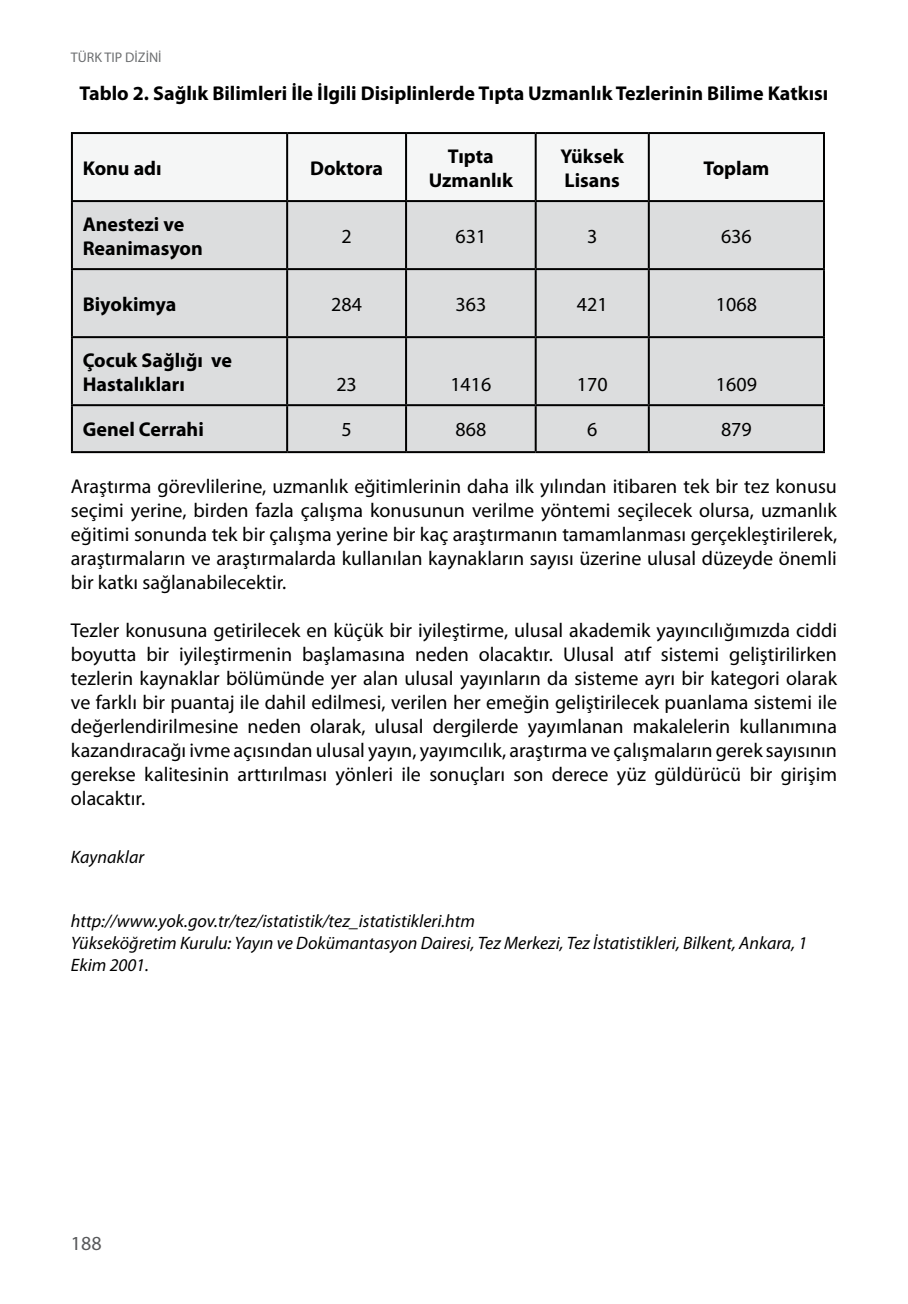
<style>
.page{position:relative;width:908px;height:1304px;background:#fff}
.page>*{position:absolute;margin:0;border:0;box-sizing:border-box;transform-origin:0 0}
.t1{font:20px/24px "Myriad Pro";color:#000;text-align:justify}
.t2{font:700 20px/24px "Myriad Pro";color:#000}
.t3{font:20px "Myriad Pro";color:#58595b}
.t4{font:italic 18px/22px "Myriad Pro";color:#000}
.t5{font:14px "Myriad Pro";color:#6d6f71}
</style>
<div class="page">
<div style="left:73px;top:134px;width:749px;height:66px;background:#f5f6f6"></div>
<div style="left:73px;top:202px;width:749px;height:249px;background:#dcddde"></div>
<hr style="left:286px;top:134px;width:2px;height:66px;background:#000">
<hr style="left:405px;top:134px;width:2px;height:66px;background:#000">
<hr style="left:534px;top:134px;width:2px;height:66px;background:#000">
<hr style="left:647px;top:134px;width:2px;height:66px;background:#000">
<hr style="left:71px;top:200px;width:216px;height:2px;background:#000">
<hr style="left:287px;top:200px;width:119px;height:2px;background:#000">
<hr style="left:286px;top:202px;width:2px;height:66px;background:#000">
<hr style="left:406px;top:200px;width:129px;height:2px;background:#000">
<hr style="left:405px;top:202px;width:2px;height:66px;background:#000">
<hr style="left:535px;top:200px;width:113px;height:2px;background:#000">
<hr style="left:534px;top:202px;width:2px;height:66px;background:#000">
<hr style="left:648px;top:200px;width:176px;height:2px;background:#000">
<hr style="left:647px;top:202px;width:2px;height:66px;background:#000">
<hr style="left:71px;top:268px;width:216px;height:2px;background:#000">
<hr style="left:287px;top:268px;width:119px;height:2px;background:#000">
<hr style="left:286px;top:270px;width:2px;height:66px;background:#000">
<hr style="left:406px;top:268px;width:129px;height:2px;background:#000">
<hr style="left:405px;top:270px;width:2px;height:66px;background:#000">
<hr style="left:535px;top:268px;width:113px;height:2px;background:#000">
<hr style="left:534px;top:270px;width:2px;height:66px;background:#000">
<hr style="left:648px;top:268px;width:176px;height:2px;background:#000">
<hr style="left:647px;top:270px;width:2px;height:66px;background:#000">
<hr style="left:71px;top:336px;width:216px;height:2px;background:#000">
<hr style="left:287px;top:336px;width:119px;height:2px;background:#000">
<hr style="left:286px;top:338px;width:2px;height:66px;background:#000">
<hr style="left:406px;top:336px;width:129px;height:2px;background:#000">
<hr style="left:405px;top:338px;width:2px;height:66px;background:#000">
<hr style="left:535px;top:336px;width:113px;height:2px;background:#000">
<hr style="left:534px;top:338px;width:2px;height:66px;background:#000">
<hr style="left:648px;top:336px;width:176px;height:2px;background:#000">
<hr style="left:647px;top:338px;width:2px;height:66px;background:#000">
<hr style="left:71px;top:404px;width:216px;height:2px;background:#000">
<hr style="left:287px;top:404px;width:119px;height:2px;background:#000">
<hr style="left:286px;top:406px;width:2px;height:45px;background:#000">
<hr style="left:406px;top:404px;width:129px;height:2px;background:#000">
<hr style="left:405px;top:406px;width:2px;height:45px;background:#000">
<hr style="left:535px;top:404px;width:113px;height:2px;background:#000">
<hr style="left:534px;top:406px;width:2px;height:45px;background:#000">
<hr style="left:648px;top:404px;width:176px;height:2px;background:#000">
<hr style="left:647px;top:406px;width:2px;height:45px;background:#000">
<hr style="left:71px;top:132px;width:216px;height:2px;background:#000">
<hr style="left:287px;top:132px;width:119px;height:2px;background:#000">
<hr style="left:406px;top:132px;width:129px;height:2px;background:#000">
<hr style="left:535px;top:132px;width:113px;height:2px;background:#000">
<hr style="left:648px;top:132px;width:176px;height:2px;background:#000">
<hr style="left:71px;top:451px;width:216px;height:2px;background:#000">
<hr style="left:287px;top:451px;width:119px;height:2px;background:#000">
<hr style="left:406px;top:451px;width:129px;height:2px;background:#000">
<hr style="left:535px;top:451px;width:113px;height:2px;background:#000">
<hr style="left:648px;top:451px;width:176px;height:2px;background:#000">
<hr style="left:71px;top:134px;width:2px;height:66px;background:#000">
<hr style="left:71px;top:202px;width:2px;height:66px;background:#000">
<hr style="left:71px;top:270px;width:2px;height:66px;background:#000">
<hr style="left:71px;top:338px;width:2px;height:66px;background:#000">
<hr style="left:71px;top:406px;width:2px;height:45px;background:#000">
<hr style="left:822px;top:134px;width:2px;height:66px;background:#000">
<hr style="left:822px;top:202px;width:2px;height:66px;background:#000">
<hr style="left:822px;top:270px;width:2px;height:66px;background:#000">
<hr style="left:822px;top:338px;width:2px;height:66px;background:#000">
<hr style="left:822px;top:406px;width:2px;height:45px;background:#000">
<p class="t5" style="left:71px;top:48px;width:92px">TÜRK TIP DİZİNİ</p>
<p class="t2" style="left:79px;top:81px;width:750px">Tablo 2. Sağlık Bilimleri İle İlgili Disiplinlerde Tıpta Uzmanlık Tezlerinin Bilime Katkısı</p>
<p class="t2" style="left:83px;top:155px;width:80px">Konu adı</p>
<p class="t2" style="left:310px;top:155px;width:75px">Doktora</p>
<p class="t2" style="left:428px;top:143px;width:86px;text-align:center">Tıpta<br>Uzmanlık</p>
<p class="t2" style="left:560px;top:143px;width:65px">Yüksek<br>Lisans</p>
<p class="t2" style="left:703px;top:155px;width:68px">Toplam</p>
<p class="t2" style="left:83px;top:211px;width:122px">Anestezi ve<br>Reanimasyon</p>
<p class="t1" style="left:341px;top:224px;width:12px">2</p>
<p class="t1" style="left:455px;top:224px;width:32px">631</p>
<p class="t1" style="left:587px;top:224px;width:12px">3</p>
<p class="t1" style="left:720px;top:224px;width:32px">636</p>
<p class="t2" style="left:83px;top:291px;width:95px">Biyokimya</p>
<p class="t1" style="left:331px;top:292px;width:32px">284</p>
<p class="t1" style="left:455px;top:292px;width:32px">363</p>
<p class="t1" style="left:576px;top:292px;width:32px">421</p>
<p class="t1" style="left:715px;top:292px;width:43px">1068</p>
<p class="t2" style="left:83px;top:347px;width:151px">Çocuk Sağlığı ve<br>Hastalıkları</p>
<p class="t1" style="left:336px;top:372px;width:22px">23</p>
<p class="t1" style="left:450px;top:372px;width:43px">1416</p>
<p class="t1" style="left:576px;top:372px;width:32px">170</p>
<p class="t1" style="left:715px;top:372px;width:43px">1609</p>
<p class="t2" style="left:83px;top:417px;width:122px">Genel Cerrahi</p>
<p class="t1" style="left:341px;top:417px;width:12px">5</p>
<p class="t1" style="left:455px;top:417px;width:32px">868</p>
<p class="t1" style="left:587px;top:417px;width:12px">6</p>
<p class="t1" style="left:720px;top:417px;width:32px">879</p>
<p class="t1" style="left:71px;top:474px;width:767px">Araştırma görevlilerine, uzmanlık eğitimlerinin daha ilk yılından itibaren tek bir tez konusu seçimi yerine, birden fazla çalışma konusunun verilme yöntemi seçilecek olursa, uzmanlık eğitimi sonunda tek bir çalışma yerine bir kaç araştırmanın tamamlanması gerçekleştirilerek, araştırmaların ve araştırmalarda kullanılan kaynakların sayısı üzerine ulusal düzeyde önemli bir katkı sağlanabilecektir.</p>
<p class="t1" style="left:71px;top:618px;width:767px">Tezler konusuna getirilecek en küçük bir iyileştirme, ulusal akademik yayıncılığımızda ciddi boyutta bir iyileştirmenin başlamasına neden olacaktır. Ulusal atıf sistemi geliştirilirken tezlerin kaynaklar bölümünde yer alan ulusal yayınların da sisteme ayrı bir kategori olarak ve farklı bir puantaj ile dahil edilmesi, verilen her emeğin geliştirilecek puanlama sistemi ile değerlendirilmesine neden olarak, ulusal dergilerde yayımlanan makalelerin kullanımına kazandıracağı ivme açısından ulusal yayın, yayımcılık, araştırma ve çalışmaların gerek sayısının gerekse kalitesinin arttırılması yönleri ile sonuçları son derece yüz güldürücü bir girişim olacaktır.</p>
<p class="t4" style="left:71px;top:846px;width:75px">Kaynaklar</p>
<p class="t4" style="left:71px;top:910px;width:737px">http://www.yok.gov.tr/tez/istatistik/tez_istatistikleri.htm<br>Yükseköğretim Kurulu: Yayın ve Dokümantasyon Dairesi, Tez Merkezi, Tez İstatistikleri, Bilkent, Ankara, 1<br>Ekim 2001.</p>
<p class="t3" style="left:71px;top:1231px;width:32px">188</p>
</div>
